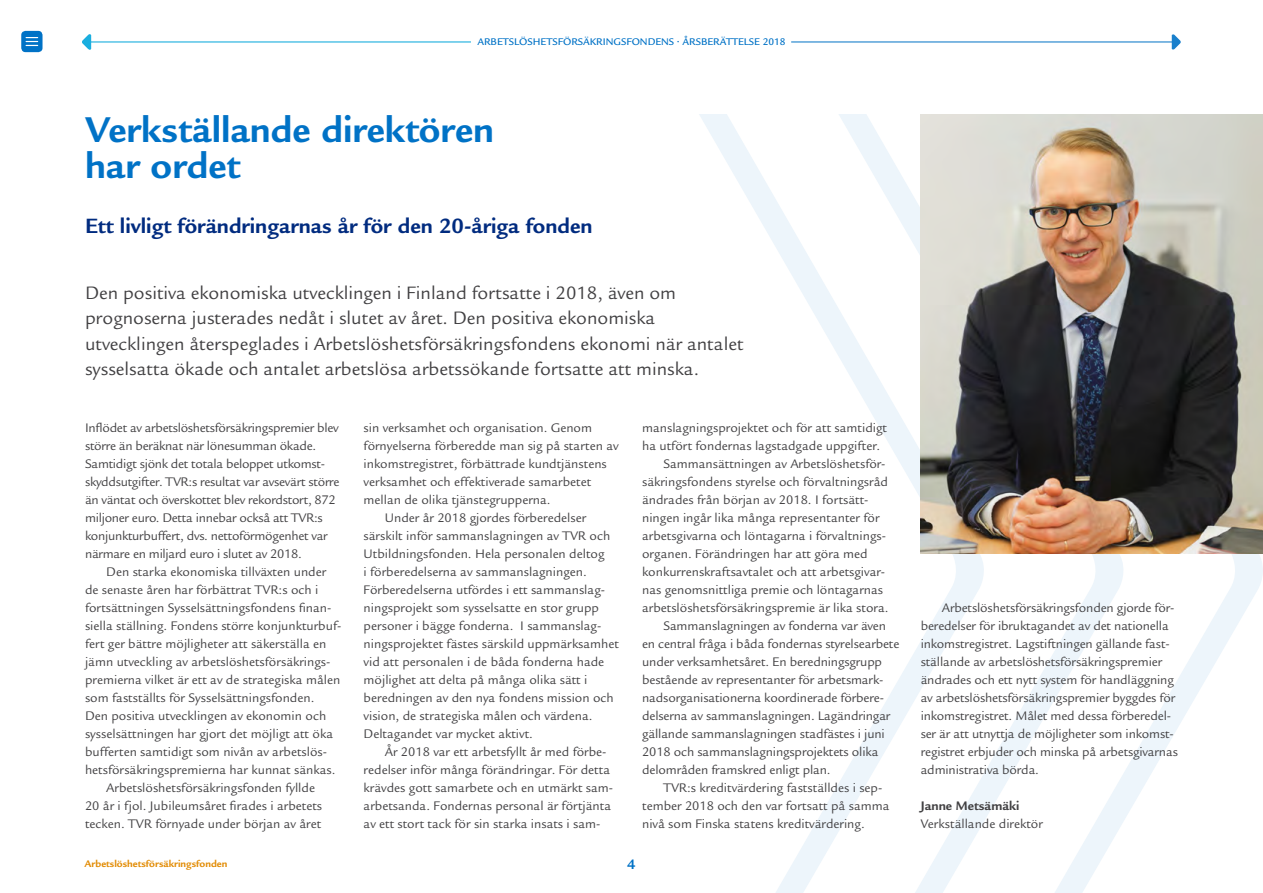
<style>
.page{position:relative;width:1263px;height:893px;background:#fff}
.page>*{position:absolute;margin:0;border:0;box-sizing:border-box;transform-origin:0 0}
.t1{font:700 39px/36px "Legacy Sans Std";color:#0072c6}
.t2{font:700 22.5px "Legacy Sans Std";color:#002b7f}
.t3{font:19.5px/25.5px "Legacy Sans Std";color:#414042}
.t4{font:700 15px "Legacy Sans Std";color:#0072c6}
.t5{font:13.5px/18px "Legacy Sans Std";color:#414042}
.t6{font:13.5px/18px "Legacy Sans Std";letter-spacing:-.02em;color:#414042}
.t7{font:700 13.5px "Legacy Sans Std";color:#414042}
.t8{font:500 10.5px "Legacy Sans Std";color:#0072c6}
.t9{font:700 10.5px "Legacy Sans Std";color:#e28c05}
</style>
<div class="page">
<svg style="left:730px;top:115px;width:139px;height:778px"></svg>
<svg style="left:869px;top:115px;width:393px;height:778px"></svg>
<div style="left:21px;top:31px;width:22px;height:21px;background:#0072c6;border-radius:4px"></div>
<svg style="left:26px;top:37px;width:12px;height:9px"></svg>
<hr style="left:85px;top:42px;width:386px;height:1px;background:#00a5db">
<svg style="left:82px;top:34px;width:9px;height:16px"></svg>
<hr style="left:791px;top:42px;width:387px;height:1px;background:#0072c6">
<svg style="left:1172px;top:34px;width:9px;height:16px"></svg>
<img style="left:921px;top:115px;width:342px;height:439px">
<p class="t8" style="left:477px;top:36px;width:310px">ARBETSLÖSHETSFÖRSÄKRINGSFONDENS • ÅRSBERÄTTELSE 2018</p>
<h1 class="t1" style="left:85px;top:112px;width:410px">Verkställande direktören har ordet</h1>
<h3 class="t2" style="left:85px;top:213px;width:509px">Ett livligt förändringarnas år för den 20-åriga fonden</h3>
<h3 class="t3" style="left:85px;top:280px;width:660px">Den positiva ekonomiska utvecklingen i Finland fortsatte i 2018, även om prognoserna justerades nedåt i slutet av året. Den positiva ekonomiska utvecklingen återspeglades i Arbetslöshetsförsäkringsfondens ekonomi när antalet sysselsatta ökade och antalet arbetslösa arbetssökande fortsatte att minska.</h3>
<p class="t6" style="left:85px;top:419px;width:256px">Infödet av arbetslöshetsförsäkringspremier blev större än beräknat när lönesumman ökade.<br>Samtidigt sjönk det totala beloppet utkomst&shy;skyddsutgifter. TVR:s resultat var avsevärt större än väntat och överskottet blev rekordstort, 872 miljoner euro. Detta innebar också att TVR:s konjunkturbuffert, dvs. nettoförmögenhet var närmare en miljard euro i slutet av 2018.</p>
<p class="t5" style="left:85px;top:563px;width:258px;text-indent:21px">Den starka ekonomiska tillväxten under de senaste åren har förbättrat TVR:s och i fortsättningen Sysselsättningsfondens fnan&shy;siella ställning. Fondens större konjunkturbuf&shy;fert ger bättre möjligheter att säkerställa en jämn utveckling av arbetslöshetsförsäkrings&shy;premierna vilket är ett av de strategiska målen som fastställts för Sysselsättningsfonden.<br>Den positiva utvecklingen av ekonomin och sysselsättningen har gjort det möjligt att öka bufferten samtidigt som nivån av arbetslös&shy;hetsförsäkringspremierna har kunnat sänkas.</p>
<p class="t5" style="left:85px;top:779px;width:239px;text-indent:21px">Arbetslöshetsförsäkringsfonden fyllde<br>20 år i fjol. Jubileumsåret frades i arbetets tecken. TVR förnyade under början av året</p>
<p class="t5" style="left:364px;top:419px;width:257px">sin verksamhet och organisation. Genom förnyelserna förberedde man sig på starten av inkomstregistret, förbättrade kundtjänstens verksamhet och effektiverade samarbetet mellan de olika tjänstegrupperna.</p>
<p class="t5" style="left:364px;top:509px;width:257px;text-indent:21px">Under år 2018 gjordes förberedelser särskilt inför sammanslagningen av TVR och Utbildningsfonden. Hela personalen deltog<br>i förberedelserna av sammanslagningen.<br>Förberedelserna utfördes i ett sammanslag&shy;ningsprojekt som sysselsatte en stor grupp personer i bägge fonderna. I sammanslag&shy;ningsprojektet fästes särskild uppmärksamhet vid att personalen i de båda fonderna hade möjlighet att delta på många olika sätt i beredningen av den nya fondens mission och vision, de strategiska målen och värdena.<br>Deltagandet var mycket aktivt.</p>
<p class="t5" style="left:364px;top:743px;width:251px;text-indent:21px">År 2018 var ett arbetsfyllt år med förbe&shy;redelser inför många förändringar. För detta krävdes gott samarbete och en utmärkt sam&shy;arbetsanda. Fondernas personal är förtjänta av ett stort tack för sin starka insats i sam-</p>
<p class="t5" style="left:642px;top:419px;width:246px">manslagningsprojektet och för att samtidigt ha utfört fondernas lagstadgade uppgifter.</p>
<p class="t5" style="left:642px;top:455px;width:248px;text-indent:21px">Sammansättningen av Arbetslöshetsför&shy;säkringsfondens styrelse och förvaltningsråd ändrades från början av 2018. I fortsätt&shy;ningen ingår lika många representanter för arbetsgivarna och löntagarna i förvaltnings&shy;organen. Förändringen har att göra med konkurrenskraftsavtalet och att arbetsgivar&shy;nas genomsnittliga premie och löntagarnas arbetslöshetsförsäkringspremie är lika stora.</p>
<p class="t5" style="left:642px;top:617px;width:259px;text-indent:21px">Sammanslagningen av fonderna var även en central fråga i båda fondernas styrelsearbete under verksamhetsåret. En beredningsgrupp bestående av representanter för arbetsmark&shy;nadsorganisationerna koordinerade förbere&shy;delserna av sammanslagningen. Lagändringar gällande sammanslagningen stadfästes i juni 2018 och sammanslagningsprojektets olika delområden framskred enligt plan.</p>
<p class="t5" style="left:642px;top:779px;width:249px;text-indent:21px">TVR:s kreditvärdering fastställdes i sep&shy;tember 2018 och den var fortsatt på samma nivå som Finska statens kreditvärdering.</p>
<p class="t9" style="left:85px;top:858px;width:144px">Arbetslöshetsförsäkringsfonden</p>
<p class="t4" style="left:627px;top:855px;width:10px">4</p>
<p class="t5" style="left:921px;top:599px;width:259px;text-indent:21px">Arbetslöshetsförsäkringsfonden gjorde för&shy;beredelser för ibruktagandet av det nationella inkomstregistret. Lagstiftningen gällande fast&shy;ställande av arbetslöshetsförsäkringspremier ändrades och ett nytt system för handläggning av arbetslöshetsförsäkringspremier byggdes för inkomstregistret. Målet med dessa förberedel&shy;ser är att utnyttja de möjligheter som inkomst&shy;registret erbjuder och minska på arbetsgivarnas administrativa börda.</p>
<h5 class="t7" style="left:921px;top:798px;width:100px">Janne Metsämäki</h5>
<p class="t5" style="left:921px;top:815px;width:124px">Verkställande direktör</p>
</div>
